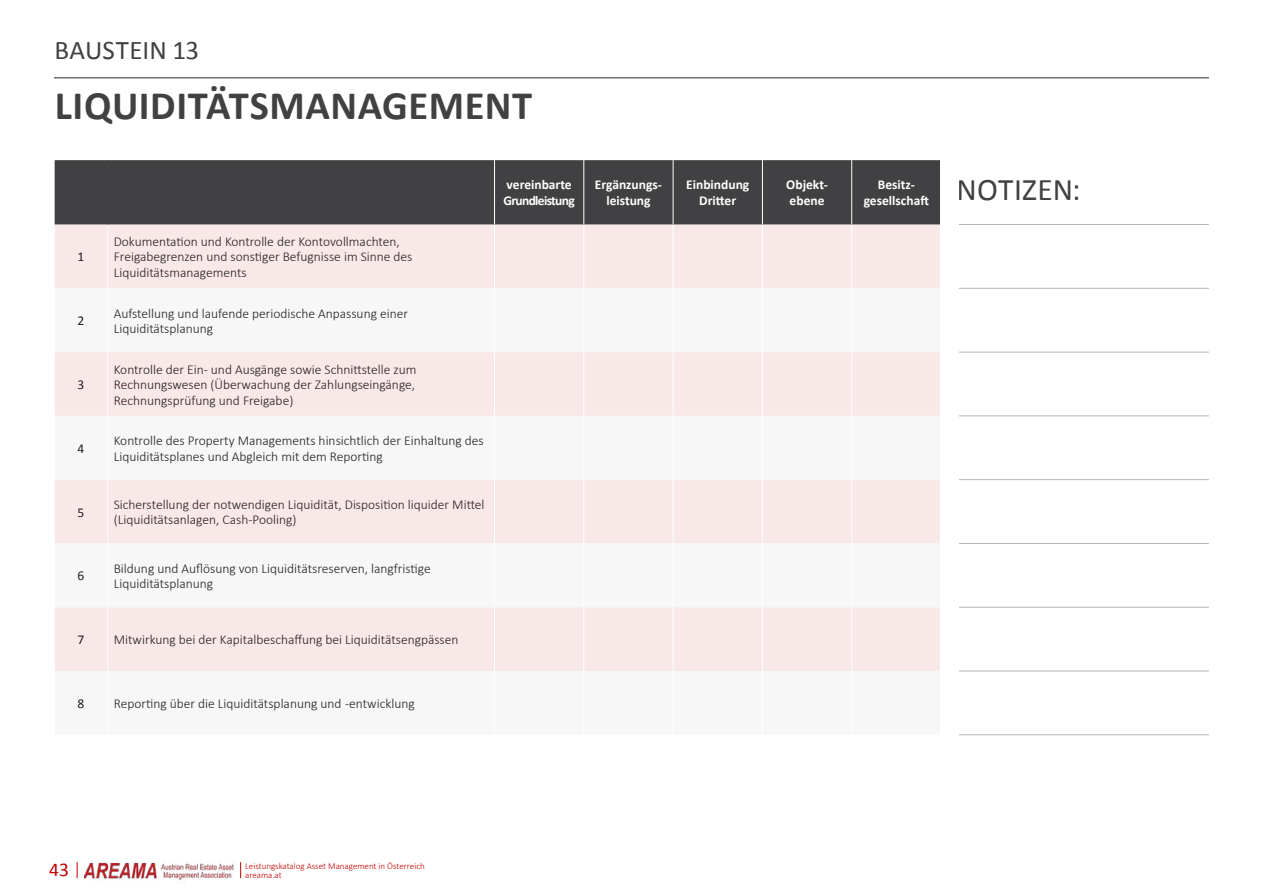
<style>
.page{position:relative;width:1263px;height:893px;background:#fff}
.page>*{position:absolute;margin:0;border:0;box-sizing:border-box;transform-origin:0 0}
.t1{font:700 40.5px "Calibri";letter-spacing:.015em;color:#414042}
.t2{font:31.5px "Calibri";letter-spacing:.01em;color:#414042}
.t3{font:27px "Calibri";letter-spacing:.005em;color:#414042}
.t4{font:19.5px "Calibri";color:#c00000}
.t5{font:300 13.5px/15.5px "Calibri";color:#231f20}
.t6{font:700 13.5px/16.2px "Calibri";color:#fff;text-align:center}
.t7{font:700 13.5px/16.2px "Calibri";letter-spacing:-.05em;color:#fff}
.t8{font:13.5px "Calibri";color:#231f20}
.t9{font:300 9px "Calibri";color:#c00000}
</style>
<div class="page">
<div style="left:55px;top:225px;width:885px;height:63px;background:#f9e8e8"></div>
<svg style="left:55px;top:352px;width:885px;height:319px;fill:#f9e8e8"></svg>
<svg style="left:959px;top:351px;width:250px;height:320px"></svg>
<hr style="left:107px;top:225px;width:1px;height:63px;background:#fff">
<hr style="left:494px;top:225px;width:1px;height:63px;background:#fff">
<hr style="left:583px;top:225px;width:1px;height:63px;background:#fff">
<hr style="left:673px;top:225px;width:1px;height:63px;background:#fff">
<hr style="left:762px;top:225px;width:1px;height:63px;background:#fff">
<hr style="left:851px;top:225px;width:1px;height:63px;background:#fff">
<hr style="left:107px;top:352px;width:1px;height:64px;background:#fff">
<hr style="left:494px;top:352px;width:1px;height:64px;background:#fff">
<hr style="left:583px;top:352px;width:1px;height:64px;background:#fff">
<hr style="left:673px;top:352px;width:1px;height:64px;background:#fff">
<hr style="left:762px;top:352px;width:1px;height:64px;background:#fff">
<hr style="left:851px;top:352px;width:1px;height:64px;background:#fff">
<hr style="left:107px;top:416px;width:1px;height:64px;background:#fff">
<hr style="left:494px;top:416px;width:1px;height:64px;background:#fff">
<hr style="left:583px;top:416px;width:1px;height:64px;background:#fff">
<hr style="left:673px;top:416px;width:1px;height:64px;background:#fff">
<hr style="left:762px;top:416px;width:1px;height:64px;background:#fff">
<hr style="left:851px;top:416px;width:1px;height:64px;background:#fff">
<hr style="left:107px;top:480px;width:1px;height:63px;background:#fff">
<hr style="left:494px;top:480px;width:1px;height:63px;background:#fff">
<hr style="left:583px;top:480px;width:1px;height:63px;background:#fff">
<hr style="left:673px;top:480px;width:1px;height:63px;background:#fff">
<hr style="left:762px;top:480px;width:1px;height:63px;background:#fff">
<hr style="left:851px;top:480px;width:1px;height:63px;background:#fff">
<hr style="left:107px;top:543px;width:1px;height:64px;background:#fff">
<hr style="left:494px;top:543px;width:1px;height:64px;background:#fff">
<hr style="left:583px;top:543px;width:1px;height:64px;background:#fff">
<hr style="left:673px;top:543px;width:1px;height:64px;background:#fff">
<hr style="left:762px;top:543px;width:1px;height:64px;background:#fff">
<hr style="left:851px;top:543px;width:1px;height:64px;background:#fff">
<hr style="left:107px;top:607px;width:1px;height:64px;background:#fff">
<hr style="left:494px;top:607px;width:1px;height:64px;background:#fff">
<hr style="left:583px;top:607px;width:1px;height:64px;background:#fff">
<hr style="left:673px;top:607px;width:1px;height:64px;background:#fff">
<hr style="left:762px;top:607px;width:1px;height:64px;background:#fff">
<hr style="left:851px;top:607px;width:1px;height:64px;background:#fff">
<hr style="left:941px;top:224px;width:268px;height:1px;background:#b5b5b5">
<hr style="left:941px;top:288px;width:268px;height:1px;background:#b5b5b5">
<hr style="left:941px;top:352px;width:268px;height:1px;background:#b5b5b5">
<hr style="left:941px;top:416px;width:268px;height:1px;background:#b5b5b5">
<hr style="left:941px;top:479px;width:268px;height:1px;background:#b5b5b5">
<hr style="left:941px;top:543px;width:268px;height:1px;background:#b5b5b5">
<hr style="left:941px;top:607px;width:268px;height:1px;background:#b5b5b5">
<hr style="left:941px;top:671px;width:268px;height:1px;background:#b5b5b5">
<hr style="left:941px;top:734px;width:268px;height:1px;background:#b5b5b5">
<img style="left:84px;top:861px;width:150px;height:21px">
<svg style="left:240px;top:862px;width:1px;height:16px"></svg>
<svg style="left:77px;top:862px;width:1px;height:16px"></svg>
<hr style="left:54px;top:77px;width:1155px;height:1px;background:#414042">
<div style="left:55px;top:160px;width:885px;height:64px;background:#414042"></div>
<hr style="left:494px;top:160px;width:1px;height:64px;background:#fff">
<hr style="left:583px;top:160px;width:1px;height:64px;background:#fff">
<hr style="left:673px;top:160px;width:1px;height:64px;background:#fff">
<hr style="left:762px;top:160px;width:1px;height:64px;background:#fff">
<hr style="left:851px;top:160px;width:1px;height:64px;background:#fff">
<hr style="left:107px;top:160px;width:1px;height:64px;background:#414042">
<div style="left:940px;top:149px;width:18px;height:729px;background:#fff"></div>
<h3 class="t3" style="left:55px;top:31px;width:146px">BAUSTEIN 13</h3>
<h1 class="t1" style="left:55px;top:77px;width:479px">LIQUIDITÄTSMANAGEMENT</h1>
<p class="t8" style="left:78px;top:248px;width:8px">1</p>
<p class="t5" style="left:114px;top:234px;width:300px">Dokumentation und Kontrolle der Kontovollmachten,<br>Freigabegrenzen und sonstiger Befugnisse im Sinne des<br>Liquiditätsmanagements</p>
<p class="t8" style="left:78px;top:311px;width:8px">2</p>
<p class="t5" style="left:114px;top:305px;width:296px">Aufstellung und laufende periodische Anpassung einer<br>Liquiditätsplanung</p>
<p class="t8" style="left:78px;top:375px;width:8px">3</p>
<p class="t5" style="left:114px;top:361px;width:304px;text-align:justify">Kontrolle der Ein- und Ausgänge sowie Schnittstelle zum Rechnungswesen (Überwachung der Zahlungseingänge, Rechnungsprüfung und Freigabe)</p>
<p class="t8" style="left:78px;top:439px;width:8px">4</p>
<p class="t5" style="left:114px;top:433px;width:372px">Kontrolle des Property Managements hinsichtlich der Einhaltung des<br>Liquiditätsplanes und Abgleich mit dem Reporting</p>
<p class="t8" style="left:78px;top:503px;width:8px">5</p>
<p class="t5" style="left:114px;top:497px;width:372px">Sicherstellung der notwendigen Liquidität, Disposition liquider Mittel (Liquiditätsanlagen, Cash-Pooling)</p>
<p class="t8" style="left:78px;top:567px;width:8px">6</p>
<p class="t5" style="left:114px;top:560px;width:318px">Bildung und Auflösung von Liquiditätsreserven, langfristige<br>Liquiditätsplanung</p>
<p class="t8" style="left:78px;top:630px;width:8px">7</p>
<p class="t5" style="left:114px;top:632px;width:346px">Mitwirkung bei der Kapitalbeschaffung bei Liquiditätsengpässen</p>
<p class="t7" style="left:503px;top:176px;width:73px">vereinbarte<br>Grundleistung</p>
<p class="t6" style="left:595px;top:176px;width:69px">Ergänzungs&shy;leistung</p>
<p class="t6" style="left:686px;top:176px;width:65px">Einbindung<br>Dritter</p>
<p class="t6" style="left:786px;top:176px;width:43px;text-align:left">Objekt&shy;ebene</p>
<p class="t6" style="left:864px;top:176px;width:67px">Besitz&shy;gesellschaft</p>
<h2 class="t2" style="left:956px;top:168px;width:126px">NOTIZEN:</h2>
<p class="t8" style="left:78px;top:694px;width:8px">8</p>
<p class="t5" style="left:114px;top:696px;width:302px">Reporting über die Liquiditätsplanung und -entwicklung</p>
<p class="t9" style="left:245px;top:860px;width:181px">Leistungskatalog Asset Management in Österreich</p>
<h3 class="t4" style="left:49px;top:856px;width:21px">43</h3>
<p class="t9" style="left:245px;top:869px;width:38px">areama.at</p>
</div>
